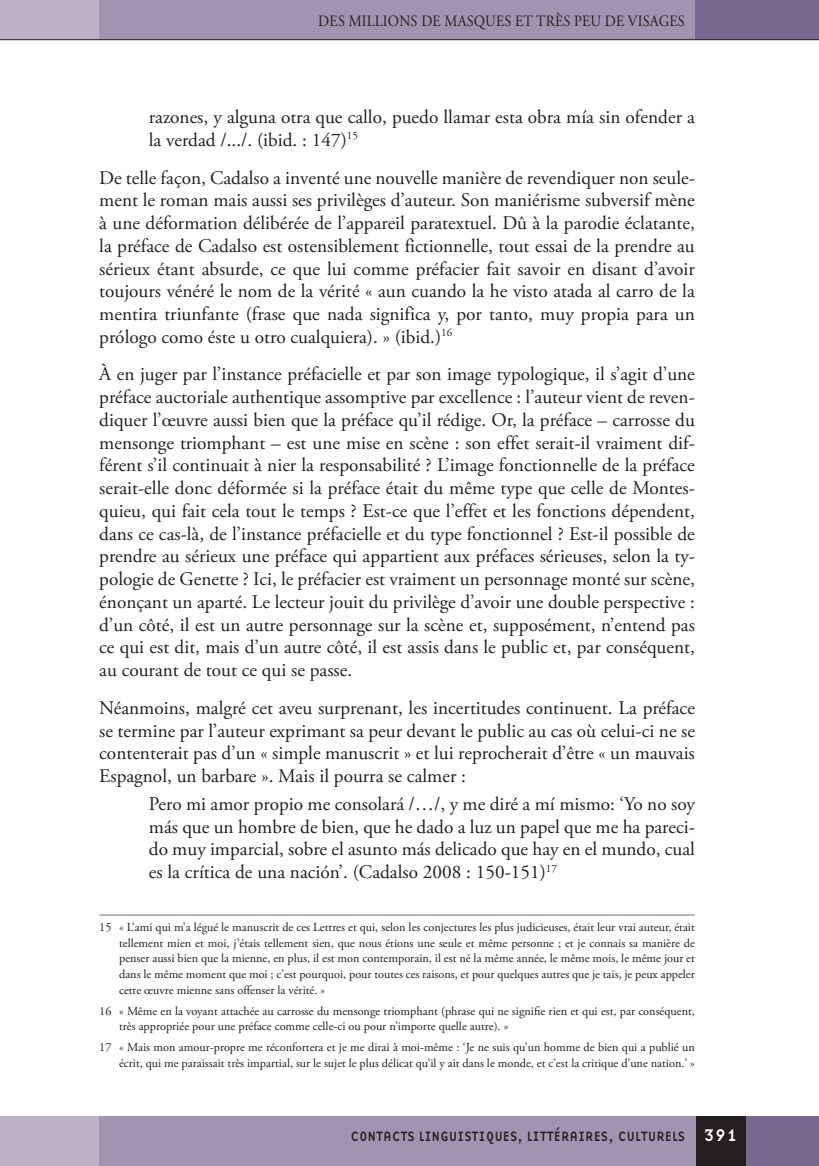
<style>
.page{position:relative;width:819px;height:1166px;background:#fff}
.page>*{position:absolute;margin:0;border:0;box-sizing:border-box;transform-origin:0 0}
.t1{font:19.25px/22.8px "Adobe Garamond Pro";color:#231f20;text-align:justify}
.t2{font:15.75px "Adobe Garamond Pro";letter-spacing:.015em;color:#231f20;scale:.9 1}
.t3{font:14px "Base Nine";letter-spacing:-.01em;color:#231f20;scale:.93 1}
.opombe{font:12.25px/15.8px "Adobe Garamond Pro";color:#231f20;text-align:justify}
.s1{font-size:17.5px;color:#fff}
</style>
<div class="page">
<div style="left:99px;top:0;width:596px;height:40px;background:#a194b0"></div>
<div style="left:0;top:0;width:99px;height:40px;background:#bcb1c7"></div>
<div style="left:694px;top:0;width:125px;height:40px;background:#796990"></div>
<hr style="left:0;top:39px;width:819px;height:1px;background:#231f20">
<div style="left:74px;top:1116px;width:622px;height:50px;background:#a194b0"></div>
<div style="left:0;top:1116px;width:99px;height:50px;background:#bcb1c7"></div>
<div style="left:745px;top:1116px;width:74px;height:50px;background:#796990"></div>
<div style="left:695px;top:1116px;width:50px;height:50px;background:#231f20"></div>
<hr style="left:99px;top:915px;width:595px;height:1px;background:#796990">
<p class="t2" style="left:318px;top:11px;width:409px">DES MILLIONS DE MASQUES ET TRÈS PEU DE VISAGES</p>
<p class="t1" style="left:149px;top:106px;width:547px">razones, y alguna otra que callo, puedo llamar esta obra mía sin ofender a la verdad /.../. (ibid. : 147)<sup>15</sup></p>
<p class="t1" style="left:99px;top:167px;width:597px">De telle façon, Cadalso a inventé une nouvelle manière de revendiquer non seule&shy;ment le roman mais aussi ses privilèges d’auteur. Son maniérisme subversif mène à une déformation délibérée de l’appareil paratextuel. Dû à la parodie éclatante, la préface de Cadalso est ostensiblement fictionnelle, tout essai de la prendre au sérieux étant absurde, ce que lui comme préfacier fait savoir en disant d’avoir toujours vénéré le nom de la vérité « aun cuando la he visto atada al carro de la mentira triunfante (frase que nada significa y, por tanto, muy propia para un prólogo como éste u otro cualquiera). » (ibid.)<sup>16</sup></p>
<p class="t1" style="left:99px;top:364px;width:597px">À en juger par l’instance préfacielle et par son image typologique, il s’agit d’une préface auctoriale authentique assomptive par excellence : l’auteur vient de reven&shy;diquer l’œuvre aussi bien que la préface qu’il rédige. Or, la préface – carrosse du mensonge triomphant – est une mise en scène : son effet serait-il vraiment dif&shy;férent s’il continuait à nier la responsabilité ? L’image fonctionnelle de la préface serait-elle donc déformée si la préface était du même type que celle de Montes&shy;quieu, qui fait cela tout le temps ? Est-ce que l’effet et les fonctions dépendent, dans ce cas-là, de l’instance préfacielle et du type fonctionnel ? Est-il possible de prendre au sérieux une préface qui appartient aux préfaces sérieuses, selon la ty&shy;pologie de Genette ? Ici, le préfacier est vraiment un personnage monté sur scène, énonçant un aparté. Le lecteur jouit du privilège d’avoir une double perspective : d’un côté, il est un autre personnage sur la scène et, supposément, n’entend pas ce qui est dit, mais d’un autre côté, il est assis dans le public et, par conséquent, au courant de tout ce qui se passe.</p>
<p class="t1" style="left:99px;top:697px;width:597px">Néanmoins, malgré cet aveu surprenant, les incertitudes continuent. La préface se termine par l’auteur exprimant sa peur devant le public au cas où celui-ci ne se contenterait pas d’un « simple manuscrit » et lui reprocherait d’être « un mauvais Espagnol, un barbare ». Mais il pourra se calmer :</p>
<p class="t1" style="left:149px;top:793px;width:547px">Pero mi amor propio me consolará /…/, y me diré a mí mismo: ‘Yo no soy más que un hombre de bien, que he dado a luz un papel que me ha pareci&shy;do muy imparcial, sobre el asunto más delicado que hay en el mundo, cual es la crítica de una nación’. (Cadalso 2008 : 150-151)<sup>17</sup></p>
<p class="opombe" style="left:119px;top:919px;width:577px;text-indent:-20px">15 « L’ami qui m’a légué le manuscrit de ces Lettres et qui, selon les conjectures les plus judicieuses, était leur vrai auteur, était tellement mien et moi, j’étais tellement sien, que nous étions une seule et même personne ; et je connais sa manière de penser aussi bien que la mienne, en plus, il est mon contemporain, il est né la même année, le même mois, le même jour et dans le même moment que moi ; c’est pourquoi, pour toutes ces raisons, et pour quelques autres que je tais, je peux appeler cette œuvre mienne sans offenser la vérité. »</p>
<p class="opombe" style="left:119px;top:1003px;width:577px;text-indent:-20px">16 « Même en la voyant attachée au carrosse du mensonge triomphant (phrase qui ne signifie rien et qui est, par conséquent, très appropriée pour une préface comme celle-ci ou pour n’importe quelle autre). »</p>
<p class="opombe" style="left:99px;top:1039px;width:597px;text-align:right">17 « Mais mon amour-propre me réconfortera et je me dirai à moi-même : ‘Je ne suis qu’un homme de bien qui a publié un écrit, qui me paraissait très impartial, sur le sujet le plus délicat qu’il y ait dans le monde, et c’est la critique d’une nation.’ »</p>
<p class="t3" style="left:350px;top:1126px;width:418px">CONTACTS LINGUISTIQUES, LITTÉRAIRES, CULTURELS <span class="s1">391</span></p>
</div>
